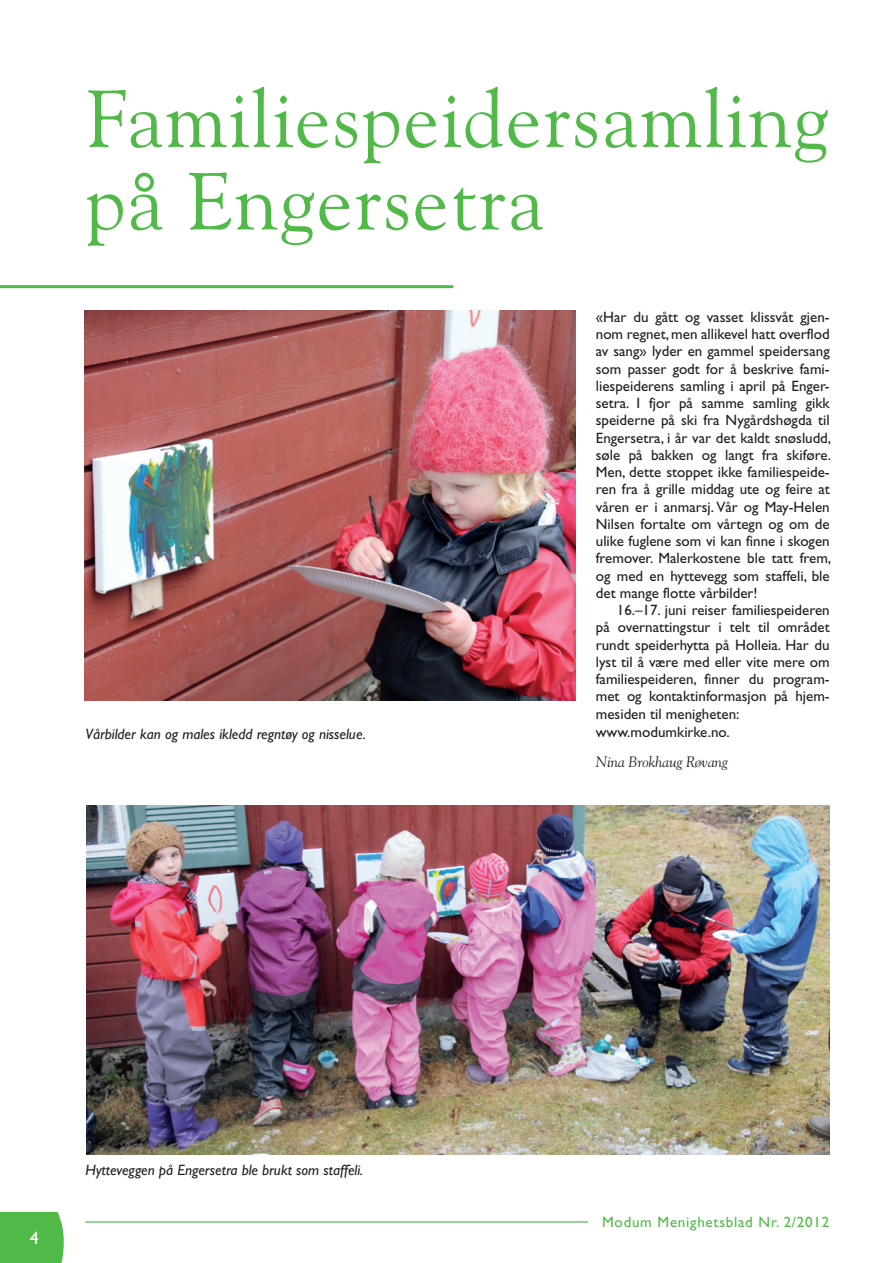
<style>
.page{position:relative;width:893px;height:1263px;background:#fff}
.page>*{position:absolute;margin:0;border:0;box-sizing:border-box;transform-origin:0 0}
.t1{font:81px/82.5px "Goudy Old Style BT";letter-spacing:.02em;color:#51b948}
.t2{font:18px "Gill Sans";color:#fff}
.t3{font:15px/17.2px "Gill Sans";color:#231f20;text-align:justify}
.t4{font:italic 15px "Gill Sans";color:#231f20}
.t5{font:15px "Gill Sans";letter-spacing:.05em;color:#51b948}
.t6{font:italic 15px "Goudy Old Style BT";color:#231f20}
</style>
<div class="page">
<div style="left:0;top:1212px;width:64px;height:51px;background:#51b948"></div>
<hr style="left:86px;top:1221px;width:502px;height:1px;background:#51b948">
<img style="left:87px;top:806px;width:742px;height:348px">
<hr style="left:0;top:285px;width:453px;height:3px;background:#51b948">
<img style="left:84px;top:310px;width:492px;height:391px">
<h1 class="t1" style="left:86px;top:84px;width:745px">Familiespeidersamling på Engersetra</h1>
<p class="t4" style="left:86px;top:729px;width:282px">Vårbilder kan og males ikledd regntøy og nisselue.</p>
<p class="t3" style="left:596px;top:310px;width:237px">«Har du gått og vasset klissvåt gjen&shy;nom regnet, men allikevel hatt overflod av sang» lyder en gammel speidersang som passer godt for å beskrive fami&shy;liespeiderens samling i april på Enger&shy;setra. I fjor på samme samling gikk speiderne på ski fra Nygårdshøgda til Engersetra, i år var det kaldt snøsludd, søle på bakken og langt fra skiføre.<br>Men, dette stoppet ikke familiespeide&shy;ren fra å grille middag ute og feire at våren er i anmarsj. Vår og May-Helen Nilsen fortalte om vårtegn og om de ulike fuglene som vi kan finne i skogen fremover. Malerkostene ble tatt frem, og med en hyttevegg som staffeli, ble det mange flotte vårbilder!</p>
<p class="t3" style="left:596px;top:603px;width:235px;text-align:left;text-indent:21px">16.–17. juni reiser familiespeideren på overnattingstur i telt til området rundt speiderhytta på Holleia. Har du lyst til å være med eller vite mere om familiespeideren, finner du program&shy;met og kontaktinformasjon på hjem&shy;mesiden til menigheten: www.modumkirke.no.</p>
<p class="t6" style="left:596px;top:755px;width:134px">Nina Brokhaug Røvang</p>
<p class="t2" style="left:30px;top:1231px;width:10px">4</p>
<p class="t4" style="left:86px;top:1164px;width:279px">Hytteveggen på Engersetra ble brukt som staffeli.</p>
<p class="t5" style="left:602px;top:1216px;width:229px">Modum Menighetsblad Nr. 2/2012</p>
</div>
